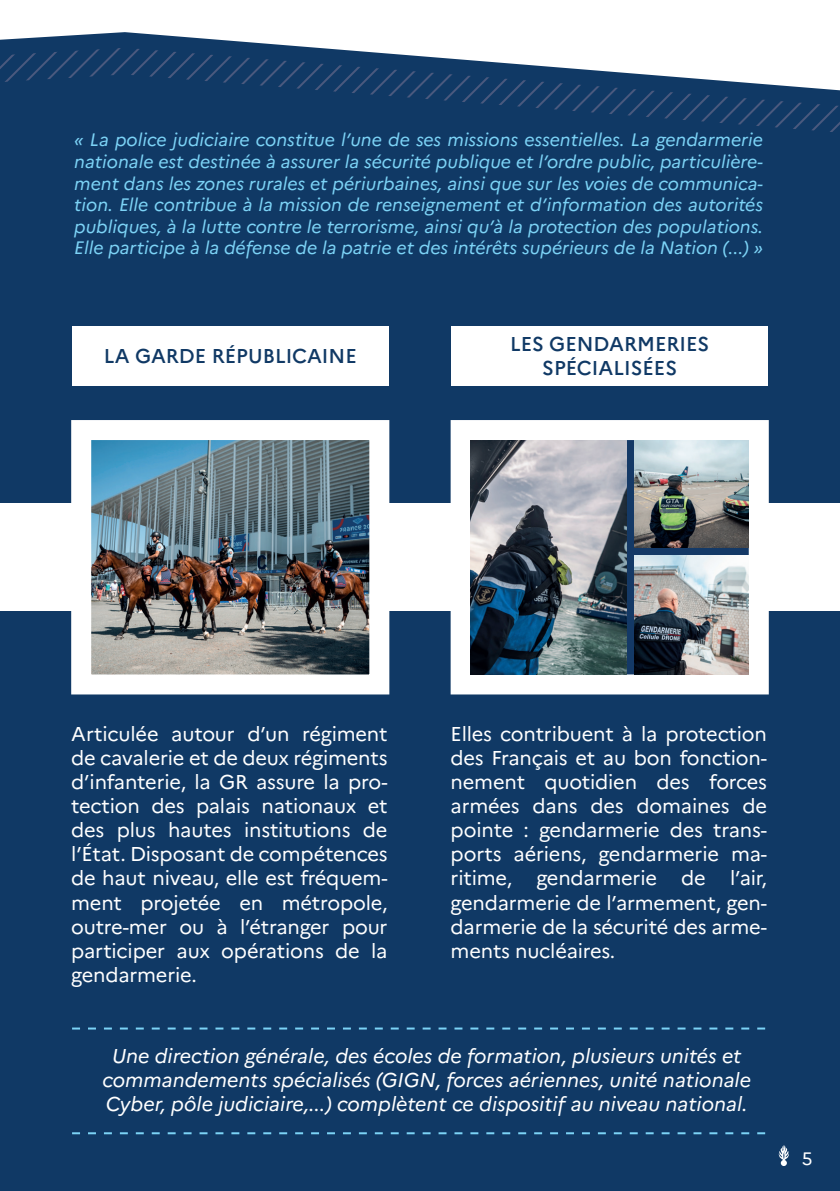
<style>
.page{position:relative;width:840px;height:1191px;background:#fff}
.page>*{position:absolute;margin:0;border:0;box-sizing:border-box;transform-origin:0 0}
.t1{font:20px/24px "Marianne";letter-spacing:-.01em;color:#fff;text-align:justify}
.t2{font:italic 20px/24px "Marianne";color:#fff;text-align:center}
.t3{font:500 20px/24px "Marianne";color:#103965;text-align:center}
.t4{font:italic 18px/21.6px "Marianne";color:#7cd3f6;text-align:justify}
.t5{font:18px "Marianne";color:#fff}
</style>
<div class="page">
<div style="left:0;top:0;width:839px;height:1191px;background:#103965"></div>
<svg style="left:778px;top:1145px;width:11px;height:21px"></svg>
<svg style="left:554px;top:108px;width:285px;height:24px"></svg>
<div style="left:0;top:503px;width:839px;height:108px;background:#fff"></div>
<div style="left:72px;top:326px;width:316px;height:60px;background:#fff"></div>
<img style="left:71px;top:420px;width:319px;height:275px">
<div style="left:451px;top:326px;width:316px;height:60px;background:#fff"></div>
<svg style="left:450px;top:420px;width:319px;height:275px"></svg>
<svg style="left:370px;top:93px;width:468px;height:15px"></svg>
<svg style="left:0;top:0;width:839px;height:93px;fill:#fff"></svg>
<img style="left:470px;top:440px;width:155px;height:234px">
<img style="left:634px;top:440px;width:113px;height:107px">
<img style="left:634px;top:556px;width:113px;height:118px">
<svg style="left:72px;top:1027px;width:692px;height:2px"></svg>
<svg style="left:72px;top:1132px;width:692px;height:2px"></svg>
<p class="t4" style="left:74px;top:128px;width:690px;text-indent:15px">La police judiciaire constitue l’une de ses missions essentielles. La gendarmerie nationale est destinée à assurer la sécurité publique et l’ordre public, particulière&shy;ment dans les zones rurales et périurbaines, ainsi que sur les voies de communica&shy;tion. Elle contribue à la mission de renseignement et d’information des autorités publiques, à la lutte contre le terrorisme, ainsi qu’à la protection des populations.<br>Elle participe à la défense de la patrie et des intérêts supérieurs de la Nation (...)</p>
<p class="t3" style="left:104px;top:344px;width:254px">LA GARDE RÉPUBLICAINE</p>
<p class="t3" style="left:509px;top:332px;width:201px">LES GENDARMERIES<br>SPÉCIALISÉES</p>
<p class="t1" style="left:71px;top:722px;width:318px">Articulée autour d’un régiment de cavalerie et de deux régiments d’infanterie, la GR assure la pro&shy;tection des palais nationaux et des plus hautes institutions de l’État. Disposant de compétences de haut niveau, elle est fréquem&shy;ment projetée en métropole, outre-mer ou à l’étranger pour participer aux opérations de la gendarmerie.</p>
<p class="t1" style="left:450px;top:722px;width:318px">Elles contribuent à la protection des Français et au bon fonction&shy;nement quotidien des forces armées dans des domaines de pointe : gendarmerie des trans&shy;ports aériens, gendarmerie ma&shy;ritime, gendarmerie de l’air, gendarmerie de l’armement, gen&shy;darmerie de la sécurité des arme&shy;ments nucléaires.</p>
<p class="t2" style="left:102px;top:1042px;width:649px">Une direction générale, des écoles de formation, plusieurs unités et commandements spécialisés (GIGN, forces aériennes, unité nationale<br>Cyber, pôle judiciaire,...) complètent ce dispositif au niveau national.</p>
<p class="t5" style="left:801px;top:1147px;width:12px">5</p>
</div>
